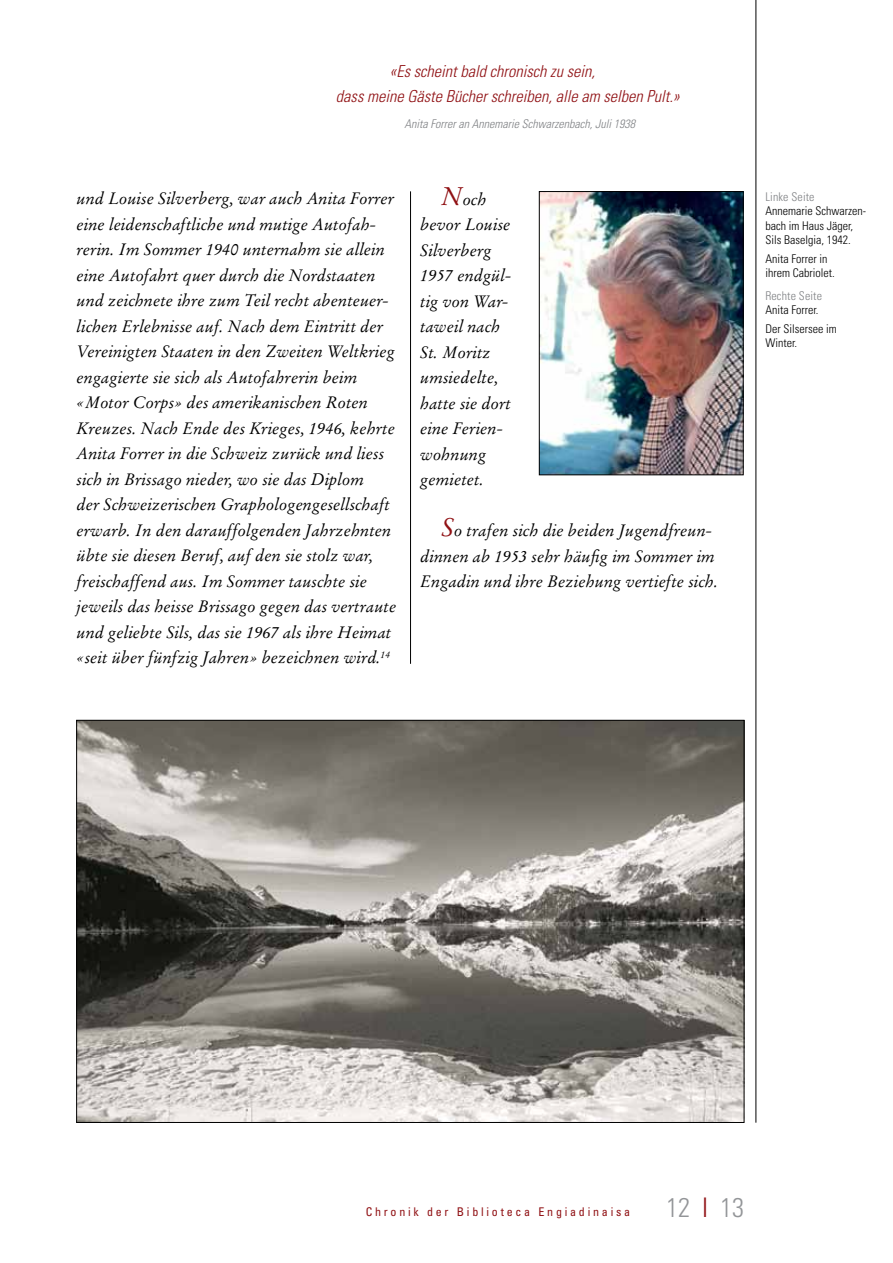
<style>
.page{position:relative;width:893px;height:1263px;background:#fff}
.page>*{position:absolute;margin:0;border:0;box-sizing:border-box;transform-origin:0 0}
.t1{font:300 condensed 27px "Univers";color:#939598}
.t2{font:italic 16.5px/25.5px "Stempel Garamond";color:#000}
.t3{font:italic 300 condensed 16.5px/25.5px "Univers";color:#901114}
.t4{font:300 condensed 12px/14.4px "Univers";color:#000}
.t5{font:italic 300 condensed 12px "Univers";color:#808285}
.t6{font:condensed 12px "Univers";letter-spacing:.23em;color:#901114}
.t7{font:300 condensed 12px "Univers";letter-spacing:.01em;color:#808285}
.s1{font-size:25.5px;color:#901114}
.s2{color:#901114}
</style>
<div class="page">
<hr style="left:756px;top:0;width:1px;height:1123px;background:#000">
<img style="left:78px;top:722px;width:664px;height:399px">
<img style="left:541px;top:193px;width:200px;height:280px">
<div style="left:539px;top:191px;width:204px;height:284px;border:1px solid #000"></div>
<hr style="left:410px;top:191px;width:1px;height:473px;background:#000">
<p class="t3" style="left:336px;top:58px;width:345px;text-indent:54px">«Es scheint bald chronisch zu sein,<br>dass meine Gäste Bücher schreiben, alle am selben Pult.»</p>
<p class="t5" style="left:405px;top:116px;width:232px">Anita Forrer an Annemarie Schwarzenbach, Juli 1938</p>
<p class="t2" style="left:77px;top:186px;width:321px">und Louise Silverberg, war auch Anita Forrer eine leidenschaftliche und mutige Autofah&shy;rerin. Im Sommer 1940 unternahm sie allein eine Autofahrt quer durch die Nordstaaten und zeichnete ihre zum Teil recht abenteuer&shy;lichen Erlebnisse auf. Nach dem Eintritt der Vereinigten Staaten in den Zweiten Weltkrieg engagierte sie sich als Autofahrerin beim «Motor Corps» des amerikanischen Roten Kreuzes. Nach Ende des Krieges, 1946, kehrte Anita Forrer in die Schweiz zurück und liess sich in Brissago nieder, wo sie das Diplom<br>der Schweizerischen Graphologengesellschaft erwarb. In den darauffolgenden Jahrzehnten übte sie diesen Beruf, auf den sie stolz war, freischaffend aus. Im Sommer tauschte sie jeweils das heisse Brissago gegen das vertraute und geliebte Sils, das sie 1967 als ihre Heimat «seit über fünfzig Jahren» bezeichnen wird.<sup>14</sup></p>
<p class="t2" style="left:420px;top:186px;width:93px;text-indent:21px"><span class="s1">N</span>och bevor Louise<br>Silverberg<br>1957 endgül&shy;tig von War&shy;taweil nach<br>St. Moritz umsiedelte, hatte sie dort eine Ferien&shy;wohnung gemietet.</p>
<p class="t2" style="left:420px;top:518px;width:299px;text-indent:21px"><span class="s1">S</span>o trafen sich die beiden Jugendfreun&shy;dinnen ab 1953 sehr häufig im Sommer im<br>Engadin und ihre Beziehung vertiefte sich.</p>
<p class="t7" style="left:765px;top:189px;width:51px">Linke Seite</p>
<p class="t4" style="left:765px;top:203px;width:102px">Annemarie Schwarzen&shy;bach im Haus Jäger,<br>Sils Baselgia, 1942.</p>
<p class="t4" style="left:765px;top:251px;width:71px">Anita Forrer in ihrem Cabriolet.</p>
<p class="t7" style="left:765px;top:288px;width:58px">Rechte Seite</p>
<p class="t4" style="left:765px;top:301px;width:73px;line-height:18.6px">Anita Forrer.<br>Der Silsersee im</p>
<p class="t4" style="left:765px;top:336px;width:33px">Winter.</p>
<p class="t6" style="left:366px;top:1204px;width:266px">Chronik der Biblioteca Engiadinaisa</p>
<h1 class="t1" style="left:666px;top:1191px;width:79px">12 <span class="s2">I</span> 13</h1>
</div>
